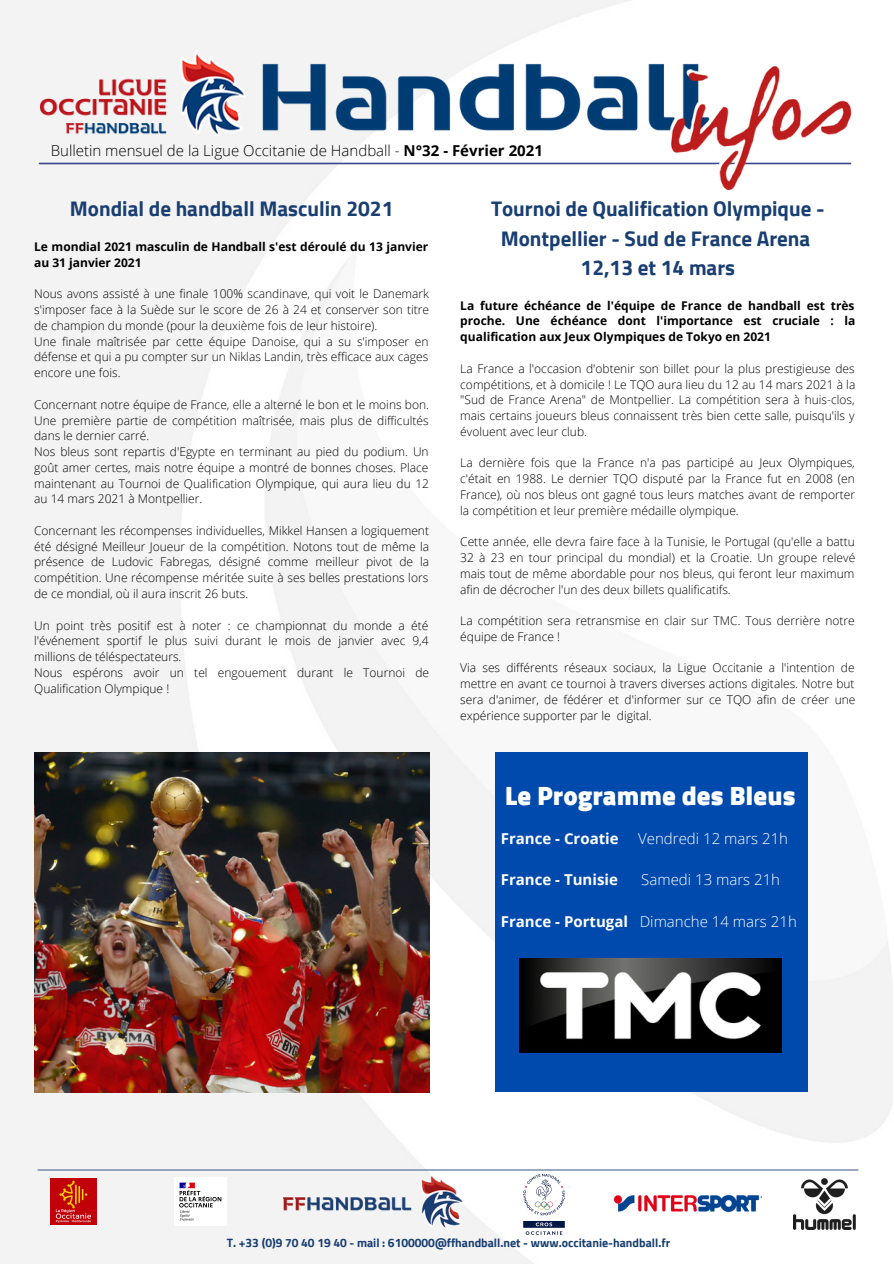
<style>
.page{position:relative;width:894px;height:1264px;background:#fff}
.page>*{position:absolute;margin:0;border:0;box-sizing:border-box;transform-origin:0 0}
.t1{font:900 26.85px "Cairo";color:#fff}
.t2{font:700 21px/29.2px "Cairo";color:#193e71;text-align:center}
.t3{font:300 15px "Open Sans";color:#fff}
.t4{font:300 15px "Open Sans";color:#000}
.t5{font:700 15px "Open Sans";color:#fff}
.t6{font:300 12px/15.8px "Open Sans";color:#000;text-align:justify}
.t7{font:700 12px/15.8px "Open Sans";color:#000;text-align:justify}
.t8{font:700 12px "Cairo";color:#193e71}
.s1{font-weight:700}
</style>
<div class="page">
<img style="left:0;top:0;width:891px;height:1263px">
<img style="left:34px;top:51px;width:821px;height:138px">
<div style="left:1px;top:0;width:244px;height:135px;background:#f3f3f3"></div>
<img style="left:40px;top:51px;width:205px;height:83px">
<svg style="left:38px;top:1169px;width:820px;height:1px"></svg>
<img style="left:613px;top:1194px;width:149px;height:18px">
<img style="left:284px;top:1173px;width:179px;height:55px">
<img style="left:483px;top:1162px;width:121px;height:85px">
<img style="left:51px;top:1178px;width:46px;height:46px">
<img style="left:793px;top:1178px;width:62px;height:51px">
<img style="left:174px;top:1177px;width:52px;height:48px">
<div style="left:495px;top:752px;width:313px;height:339px;background:#004aad"></div>
<img style="left:519px;top:958px;width:261px;height:94px">
<img style="left:34px;top:752px;width:395px;height:340px">
<p class="t4" style="left:51px;top:140px;width:493px">Bulletin mensuel de la Ligue Occitanie de Handball - <span class="s1">N°32 - Février 2021</span></p>
<p class="t2" style="left:70px;top:194px;width:325px">Mondial de handball Masculin 2021</p>
<p class="t7" style="left:34px;top:238px;width:395px">Le mondial 2021 masculin de Handball s'est déroulé du 13 janvier au 31 janvier 2021</p>
<p class="t6" style="left:34px;top:286px;width:396px">Nous avons assisté à une finale 100% scandinave, qui voit le Danemark s'imposer face à la Suède sur le score de 26 à 24 et conserver son titre de champion du monde (pour la deuxième fois de leur histoire).</p>
<p class="t6" style="left:34px;top:333px;width:396px">Une finale maîtrisée par cette équipe Danoise, qui a su s'imposer en défense et qui a pu compter sur un Niklas Landin, très efficace aux cages encore une fois.</p>
<p class="t6" style="left:34px;top:396px;width:396px">Concernant notre équipe de France, elle a alterné le bon et le moins bon.<br>Une première partie de compétition maîtrisée, mais plus de difficultés dans le dernier carré.</p>
<p class="t6" style="left:34px;top:443px;width:396px">Nos bleus sont repartis d'Egypte en terminant au pied du podium. Un goût amer certes, mais notre équipe a montré de bonnes choses. Place maintenant au Tournoi de Qualification Olympique, qui aura lieu du 12 au 14 mars 2021 à Montpellier.</p>
<p class="t6" style="left:34px;top:522px;width:396px">Concernant les récompenses individuelles, Mikkel Hansen a logiquement été désigné Meilleur Joueur de la compétition. Notons tout de même la présence de Ludovic Fabregas, désigné comme meilleur pivot de la compétition. Une récompense méritée suite à ses belles prestations lors de ce mondial, où il aura inscrit 26 buts.</p>
<p class="t6" style="left:34px;top:617px;width:396px">Un point très positif est à noter : ce championnat du monde a été l'événement sportif le plus suivi durant le mois de janvier avec 9,4 millions de téléspectateurs.</p>
<p class="t6" style="left:34px;top:664px;width:396px">Nous espérons avoir un tel engouement durant le Tournoi de<br>Qualification Olympique !</p>
<p class="t2" style="left:491px;top:194px;width:335px">Tournoi de Qualification Olympique -<br>Montpellier - Sud de France Arena</p>
<p class="t2" style="left:580px;top:253px;width:156px">12,13 et 14 mars</p>
<p class="t7" style="left:460px;top:297px;width:396px">La future échéance de l'équipe de France de handball est très proche. Une échéance dont l'importance est cruciale : la qualification aux Jeux Olympiques de Tokyo en 2021</p>
<p class="t6" style="left:460px;top:360px;width:396px">La France a l'occasion d'obtenir son billet pour la plus prestigieuse des compétitions, et à domicile ! Le TQO aura lieu du 12 au 14 mars 2021 à la "Sud de France Arena" de Montpellier. La compétition sera à huis-clos, mais certains joueurs bleus connaissent très bien cette salle, puisqu'ils y évoluent avec leur club.</p>
<p class="t6" style="left:460px;top:455px;width:396px">La dernière fois que la France n'a pas participé au Jeux Olympiques, c'était en 1988. Le dernier TQO disputé par la France fut en 2008 (en France), où nos bleus ont gagné tous leurs matches avant de remporter la compétition et leur première médaille olympique.</p>
<p class="t6" style="left:460px;top:533px;width:396px">Cette année, elle devra faire face à la Tunisie, le Portugal (qu'elle a battu 32 à 23 en tour principal du mondial) et la Croatie. Un groupe relevé mais tout de même abordable pour nos bleus, qui feront leur maximum afin de décrocher l'un des deux billets qualificatifs.</p>
<p class="t6" style="left:460px;top:612px;width:396px">La compétition sera retransmise en clair sur TMC. Tous derrière notre équipe de France !</p>
<p class="t6" style="left:460px;top:660px;width:396px">Via ses différents réseaux sociaux, la Ligue Occitanie a l'intention de mettre en avant ce tournoi à travers diverses actions digitales. Notre but sera d'animer, de fédérer et d'informer sur ce TQO afin de créer une expérience supporter par le digital.</p>
<p class="t1" style="left:504px;top:780px;width:292px">Le Programme des Bleus</p>
<p class="t5" style="left:500px;top:827px;width:119px">France - Croatie</p>
<p class="t3" style="left:638px;top:827px;width:151px">Vendredi 12 mars 21h</p>
<p class="t5" style="left:500px;top:869px;width:119px">France - Tunisie</p>
<p class="t3" style="left:641px;top:869px;width:140px">Samedi 13 mars 21h</p>
<p class="t3" style="left:500px;top:911px;width:297px"><span class="s1">France - Portugal</span> Dimanche 14 mars 21h</p>
<p class="t8" style="left:227px;top:1235px;width:445px">T. +33 (0)9 70 40 19 40 - mail : 6100000@ffhandball.net - www.occitanie-handball.fr</p>
</div>
